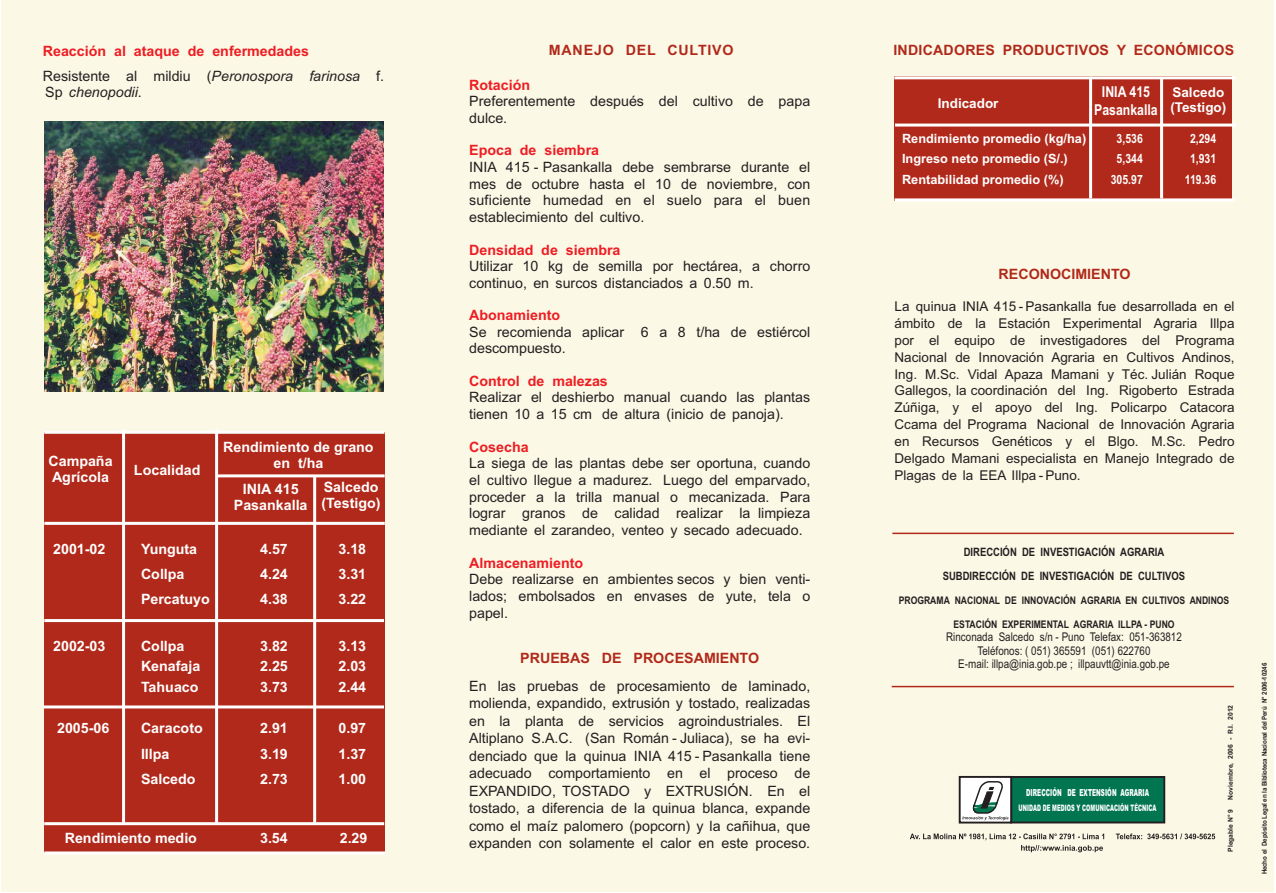
<style>
.page{position:relative;width:1276px;height:893px;background:#fff}
.page>*{position:absolute;margin:0;border:0;box-sizing:border-box;transform-origin:0 0}
.t1{font:700 15px/17.1px "Arial Narrow";color:#fff;text-align:center}
.t2{font:14.25px/16.8px "Arial";color:#231f20}
.t3{font:700 14.25px/15.9px "Arial";color:#fff;text-align:center}
.t4{font:700 14.25px/24.3px "Arial";color:#ee1d23}
.t5{font:700 14.25px "Arial";letter-spacing:.015em;color:#b1291a}
.t6{font:700 14.25px "Arial";letter-spacing:.055em;color:#b1291a}
.t7{font:italic 14.25px "Arial";color:#231f20}
.t8{font:13.5px/17px "Arial";color:#231f20;text-align:justify}
.t9{font:700 13.5px/15.1px "Arial";color:#fff}
.t10{font:700 12.75px/20.4px "Arial";color:#fff}
.t11{font:700 12.75px "Arial Narrow";color:#fff}
.t12{font:12px/13.6px "Arial Narrow";color:#231f20;text-align:center}
.t13{font:700 11.55px/24.5px "Arial Narrow";color:#231f20;text-align:center}
.t14{font:700 10.5px "Arial Narrow";color:#231f20}
.t15{font:900 9.75px "Arial";letter-spacing:.015em;color:#fff;scale:.57 1}
.t16{font:900 8.85px "Arial";letter-spacing:.015em;color:#fff;scale:.57 1}
.t17{font:700 6.75px "Arial";letter-spacing:-.03em;color:#231f20;scale:.92 1}
.t18{font:700 6.75px "Arial";color:#231f20}
.s1{font-weight:400;color:#231f20}
.s2{font-weight:400;font-style:italic;color:#231f20}
.s3{font-style:normal}
</style>
<div class="page">
<div style="left:1px;top:0;width:1272px;height:892px;background:#fcf8e6"></div>
<img style="left:44px;top:121px;width:340px;height:271px">
<div style="left:44px;top:432px;width:340px;height:392px;background:#b1291a"></div>
<hr style="left:44px;top:522px;width:341px;height:3px;background:#fff">
<hr style="left:44px;top:431px;width:340px;height:3px;background:#fff">
<hr style="left:217px;top:474px;width:168px;height:3px;background:#fff">
<hr style="left:122px;top:429px;width:3px;height:396px;background:#fff">
<hr style="left:215px;top:429px;width:3px;height:396px;background:#fff">
<hr style="left:313px;top:476px;width:3px;height:349px;background:#fff">
<div style="left:44px;top:825px;width:340px;height:28px;background:#b1291a"></div>
<hr style="left:44px;top:822px;width:340px;height:3px;background:#fff">
<hr style="left:44px;top:851px;width:341px;height:3px;background:#fff">
<hr style="left:44px;top:619px;width:340px;height:3px;background:#fff">
<hr style="left:44px;top:705px;width:340px;height:3px;background:#fff">
<div style="left:894px;top:77px;width:338px;height:124px;background:#b1291a"></div>
<svg style="left:910px;top:833px;width:305px;height:19px"></svg>
<svg style="left:958px;top:775px;width:208px;height:49px;background:#38856b"></svg>
<hr style="left:895px;top:124px;width:340px;height:3px;background:#fff">
<hr style="left:894px;top:76px;width:341px;height:3px;background:#fff">
<hr style="left:894px;top:198px;width:340px;height:3px;background:#fff">
<hr style="left:1089px;top:77px;width:3px;height:121px;background:#fff">
<hr style="left:1160px;top:78px;width:3px;height:120px;background:#fff">
<hr style="left:892px;top:533px;width:342px;height:1px;background:#b1291a">
<hr style="left:891px;top:686px;width:343px;height:1px;background:#b1291a">
<p class="t4" style="left:43px;top:41px;width:343px">Reacción al ataque de enfermedades<br><span class="s1">Resistente al mildiu (</span><span class="s2">Peronospora farinosa</span> <span class="s1">f.</span></p>
<p class="t7" style="left:45px;top:86px;width:98px"><span class="s3">Sp</span> chenopodii<span class="s3">.</span></p>
<p class="t3" style="left:48px;top:454px;width:66px;text-align:left">Campaña<br>Agrícola</p>
<p class="t3" style="left:53px;top:542px;width:54px">2001-02</p>
<p class="t3" style="left:134px;top:463px;width:68px">Localidad</p>
<p class="t3" style="left:223px;top:440px;width:152px">Rendimiento de grano en t/ha</p>
<p class="t3" style="left:234px;top:483px;width:75px">INIA 415<br>Pasankalla</p>
<p class="t3" style="left:321px;top:480px;width:61px;text-align:left">Salcedo (Testigo)</p>
<p class="t3" style="left:141px;top:542px;width:58px">Yunguta</p>
<p class="t3" style="left:260px;top:542px;width:29px">4.57</p>
<p class="t3" style="left:338px;top:542px;width:29px">3.18</p>
<p class="t3" style="left:141px;top:567px;width:45px">Collpa</p>
<p class="t3" style="left:260px;top:567px;width:29px">4.24</p>
<p class="t3" style="left:338px;top:567px;width:29px">3.31</p>
<p class="t3" style="left:141px;top:593px;width:70px">Percatuyo</p>
<p class="t3" style="left:260px;top:593px;width:29px">4.38</p>
<p class="t3" style="left:338px;top:593px;width:29px">3.22</p>
<p class="t3" style="left:53px;top:639px;width:54px">2002-03</p>
<p class="t3" style="left:141px;top:639px;width:45px">Collpa</p>
<p class="t3" style="left:260px;top:639px;width:29px">3.82</p>
<p class="t3" style="left:338px;top:639px;width:29px">3.13</p>
<p class="t3" style="left:141px;top:660px;width:61px">Kenafaja</p>
<p class="t3" style="left:260px;top:660px;width:29px">2.25</p>
<p class="t3" style="left:338px;top:660px;width:29px">2.03</p>
<p class="t3" style="left:141px;top:680px;width:59px">Tahuaco</p>
<p class="t3" style="left:260px;top:680px;width:29px">3.73</p>
<p class="t3" style="left:338px;top:680px;width:29px">2.44</p>
<p class="t3" style="left:57px;top:722px;width:54px">2005-06</p>
<p class="t3" style="left:141px;top:722px;width:63px">Caracoto</p>
<p class="t3" style="left:260px;top:722px;width:29px">2.91</p>
<p class="t3" style="left:338px;top:722px;width:29px">0.97</p>
<p class="t3" style="left:141px;top:747px;width:30px">Illpa</p>
<p class="t3" style="left:260px;top:747px;width:29px">3.19</p>
<p class="t3" style="left:338px;top:747px;width:29px">1.37</p>
<p class="t3" style="left:141px;top:773px;width:56px">Salcedo</p>
<p class="t3" style="left:260px;top:773px;width:29px">2.73</p>
<p class="t3" style="left:338px;top:773px;width:29px">1.00</p>
<p class="t3" style="left:65px;top:831px;width:134px">Rendimiento medio</p>
<p class="t3" style="left:260px;top:831px;width:29px">3.54</p>
<p class="t3" style="left:340px;top:832px;width:29px">2.29</p>
<p class="t6" style="left:549px;top:45px;width:186px">MANEJO DEL CULTIVO</p>
<p class="t5" style="left:893px;top:45px;width:342px">INDICADORES PRODUCTIVOS Y ECONÓMICOS</p>
<p class="t4" style="left:469px;top:74px;width:62px">Rotación</p>
<p class="t2" style="left:469px;top:94px;width:343px">Preferentemente después del cultivo de papa dulce.</p>
<p class="t2" style="left:469px;top:160px;width:343px;text-align:justify">INIA 415 - Pasankalla debe sembrarse durante el mes de octubre hasta el 10 de noviembre, con suficiente humedad en el suelo para el buen establecimiento del cultivo.</p>
<p class="t2" style="left:469px;top:259px;width:343px">Utilizar 10 kg de semilla por hectárea, a chorro continuo, en surcos distanciados a 0.50 m.</p>
<p class="t2" style="left:469px;top:324px;width:343px">Se recomienda aplicar 6 a 8 t/ha de estiércol descompuesto.</p>
<p class="t2" style="left:469px;top:390px;width:342px">Realizar el deshierbo manual cuando las plantas tienen 10 a 15 cm de altura (inicio de panoja).</p>
<p class="t2" style="left:469px;top:456px;width:343px;text-align:justify">La siega de las plantas debe ser oportuna, cuando el cultivo llegue a madurez. Luego del emparvado, proceder a la trilla manual o mecanizada. Para lograr granos de calidad realizar la limpieza mediante el zarandeo, venteo y secado adecuado.</p>
<p class="t2" style="left:469px;top:572px;width:343px;text-align:justify">Debe realizarse en ambientes secos y bien venti&shy;lados; embolsados en envases de yute, tela o papel.</p>
<p class="t4" style="left:469px;top:140px;width:131px">Epoca de siembra</p>
<p class="t4" style="left:469px;top:239px;width:153px">Densidad de siembra</p>
<p class="t4" style="left:469px;top:304px;width:93px">Abonamiento</p>
<p class="t4" style="left:469px;top:370px;width:140px">Control de malezas</p>
<p class="t4" style="left:469px;top:436px;width:61px">Cosecha</p>
<p class="t4" style="left:469px;top:552px;width:116px">Almacenamiento</p>
<p class="t5" style="left:520px;top:653px;width:240px">PRUEBAS DE PROCESAMIENTO</p>
<p class="t2" style="left:469px;top:678px;width:343px;line-height:17.5px;text-align:justify">En las pruebas de procesamiento de laminado, molienda, expandido, extrusión y tostado, realizadas en la planta de servicios agroindustriales. El Altiplano S.A.C. (San Román - Juliaca), se ha evi&shy;denciado que la quinua INIA 415 - Pasankalla tiene adecuado comportamiento en el proceso de EXPANDIDO, TOSTADO y EXTRUSIÓN. En el tostado, a diferencia de la quinua blanca, expande como el maíz palomero (popcorn) y la cañihua, que expanden con solamente el calor en este proceso.</p>
<p class="t9" style="left:937px;top:97px;width:62px">Indicador</p>
<p class="t10" style="left:902px;top:129px;width:186px">Rendimiento promedio (kg/ha)<br>Ingreso neto promedio (S/.)</p>
<p class="t1" style="left:1094px;top:85px;width:65px">INIA 415<br>Pasankalla</p>
<p class="t9" style="left:1170px;top:86px;width:57px">Salcedo (Testigo)</p>
<p class="t11" style="left:1116px;top:133px;width:28px">3,536</p>
<p class="t11" style="left:1190px;top:133px;width:28px">2,294</p>
<p class="t11" style="left:1116px;top:154px;width:28px">5,344</p>
<p class="t11" style="left:1190px;top:154px;width:28px">1,931</p>
<p class="t10" style="left:902px;top:170px;width:163px">Rentabilidad promedio (%)</p>
<p class="t11" style="left:1110px;top:174px;width:33px">305.97</p>
<p class="t11" style="left:1185px;top:174px;width:33px">119.36</p>
<p class="t5" style="left:998px;top:269px;width:133px">RECONOCIMIENTO</p>
<p class="t8" style="left:894px;top:299px;width:341px">La quinua INIA 415 - Pasankalla fue desarrollada en el ámbito de la Estación Experimental Agraria Illpa por el equipo de investigadores del Programa Nacional de Innovación Agraria en Cultivos Andinos, Ing. M.Sc. Vidal Apaza Mamani y Téc. Julián Roque Gallegos, la coordinación del Ing. Rigoberto Estrada Zúñiga, y el apoyo del Ing. Policarpo Catacora Ccama del Programa Nacional de Innovación Agraria en Recursos Genéticos y el Blgo. M.Sc. Pedro Delgado Mamani especialista en Manejo Integrado de Plagas de la EEA Illpa - Puno.</p>
<p class="t13" style="left:943px;top:541px;width:244px">DIRECCIÓN DE INVESTIGACIÓN AGRARIA<br>SUBDIRECCIÓN DE INVESTIGACIÓN DE CULTIVOS</p>
<p class="t14" style="left:898px;top:596px;width:332px">PROGRAMA NACIONAL DE INNOVACIÓN AGRARIA EN CULTIVOS ANDINOS</p>
<p class="t14" style="left:953px;top:620px;width:223px">ESTACIÓN EXPERIMENTAL AGRARIA ILLPA - PUNO</p>
<p class="t12" style="left:946px;top:631px;width:237px">Rinconada Salcedo s/n - Puno Telefax: 051-363812<br>Teléfonos: ( 051) 365591 (051) 622760<br>E-mail: illpa@inia.gob.pe ; illpauvtt@inia.gob.pe</p>
<p class="t15" style="left:1026px;top:789px;width:217px">DIRECCIÓN DE EXTENSIÓN AGRARIA</p>
<p class="t16" style="left:1018px;top:805px;width:244px">UNIDAD DE MEDIOS Y COMUNICACIÓN TÉCNICA</p>
<p class="t18" style="left:1227px;top:799px;width:96px;rotate:-90deg">Noviembre, 2006 - R.I. 2012</p>
<p class="t18" style="left:1227px;top:852px;width:44px;rotate:-90deg">Plegable N° 9</p>
<p class="t17" style="left:1261px;top:874px;width:231px;rotate:-90deg">Hecho el Depósito Legal en la Biblioteca Nacional del Perú N° 2006-10246</p>
</div>
